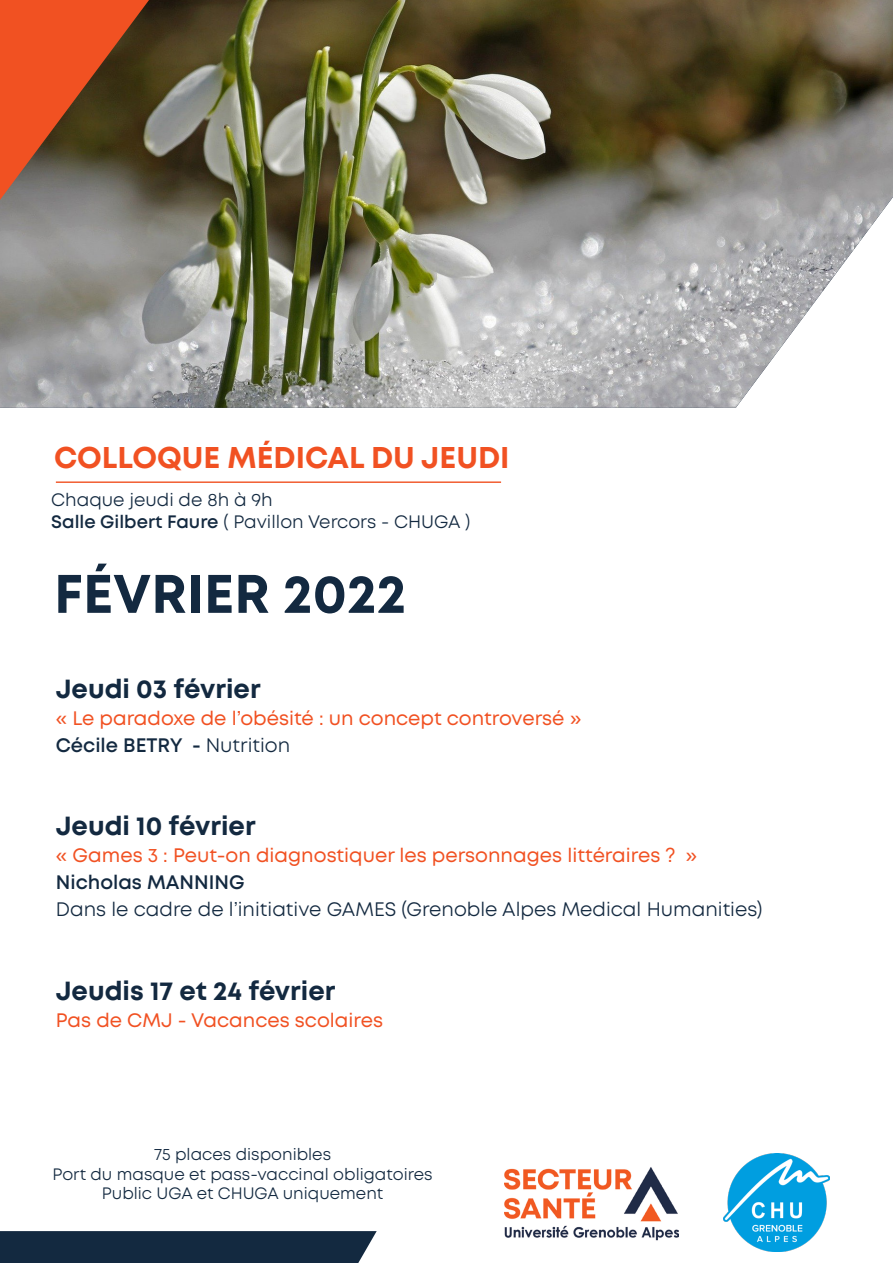
<style>
.page{position:relative;width:893px;height:1263px;background:#fff}
.page>*{position:absolute;margin:0;border:0;box-sizing:border-box;transform-origin:0 0}
.t1{font:700 54.15px "Mont";color:#132940}
.t2{font:700 30px "Mont";color:#f15122}
.t3{font:700 26.25px "Mont";color:#132940}
.Titre_orange{font:19.5px "Mont";color:#f15122}
.t4{font:19.5px/27px "Mont";color:#132940}
.t5{font:600 19.5px "Mont";color:#132940}
.t6{font:18px/21.6px "Mont";color:#132940}
.t7{font:16.5px/19.5px "Mont";color:#132940;text-align:center}
.s1{font-weight:600}
.s2{font-weight:400}
</style>
<div class="page">
<img style="left:0;top:0;width:893px;height:408px">
<hr style="left:56px;top:481px;width:445px;height:2px;background:#f15122">
<svg style="left:0;top:0;width:149px;height:200px"></svg>
<div style="left:0;top:1231px;width:377px;height:32px;background:#132940"></div>
<img style="left:505px;top:1167px;width:174px;height:74px">
<img style="left:723px;top:1153px;width:106px;height:98px">
<p class="t2" style="left:54px;top:438px;width:457px">COLLOQUE MÉDICAL DU JEUDI</p>
<p class="t6" style="left:51px;top:489px;width:420px">Chaque jeudi de 8h à 9h<br><span class="s1">Salle Gilbert Faure</span> ( Pavillon Vercors - CHUGA )</p>
<p class="t1" style="left:54px;top:559px;width:354px">FÉVRIER 2022</p>
<p class="t3" style="left:56px;top:671px;width:206px">Jeudi 03 février</p>
<p class="Titre_orange" style="left:56px;top:705px;width:527px">« Le paradoxe de l’obésité : un concept controversé »</p>
<p class="t5" style="left:56px;top:732px;width:236px">Cécile BETRY - <span class="s2">Nutrition</span></p>
<p class="t3" style="left:56px;top:809px;width:201px">Jeudi 10 février</p>
<p class="Titre_orange" style="left:56px;top:843px;width:643px">« Games 3 : Peut-on diagnostiquer les personnages littéraires ? »</p>
<p class="t4" style="left:56px;top:869px;width:708px"><span class="s1">Nicholas MANNING<br></span>Dans le cadre de l’initiative GAMES (Grenoble Alpes Medical Humanities)</p>
<p class="t3" style="left:56px;top:974px;width:281px">Jeudis 17 et 24 février</p>
<p class="Titre_orange" style="left:56px;top:1008px;width:329px">Pas de CMJ - Vacances scolaires</p>
<p class="t7" style="left:53px;top:1145px;width:382px">75 places disponibles<br>Port du masque et pass-vaccinal obligatoires<br>Public UGA et CHUGA uniquement</p>
</div>
